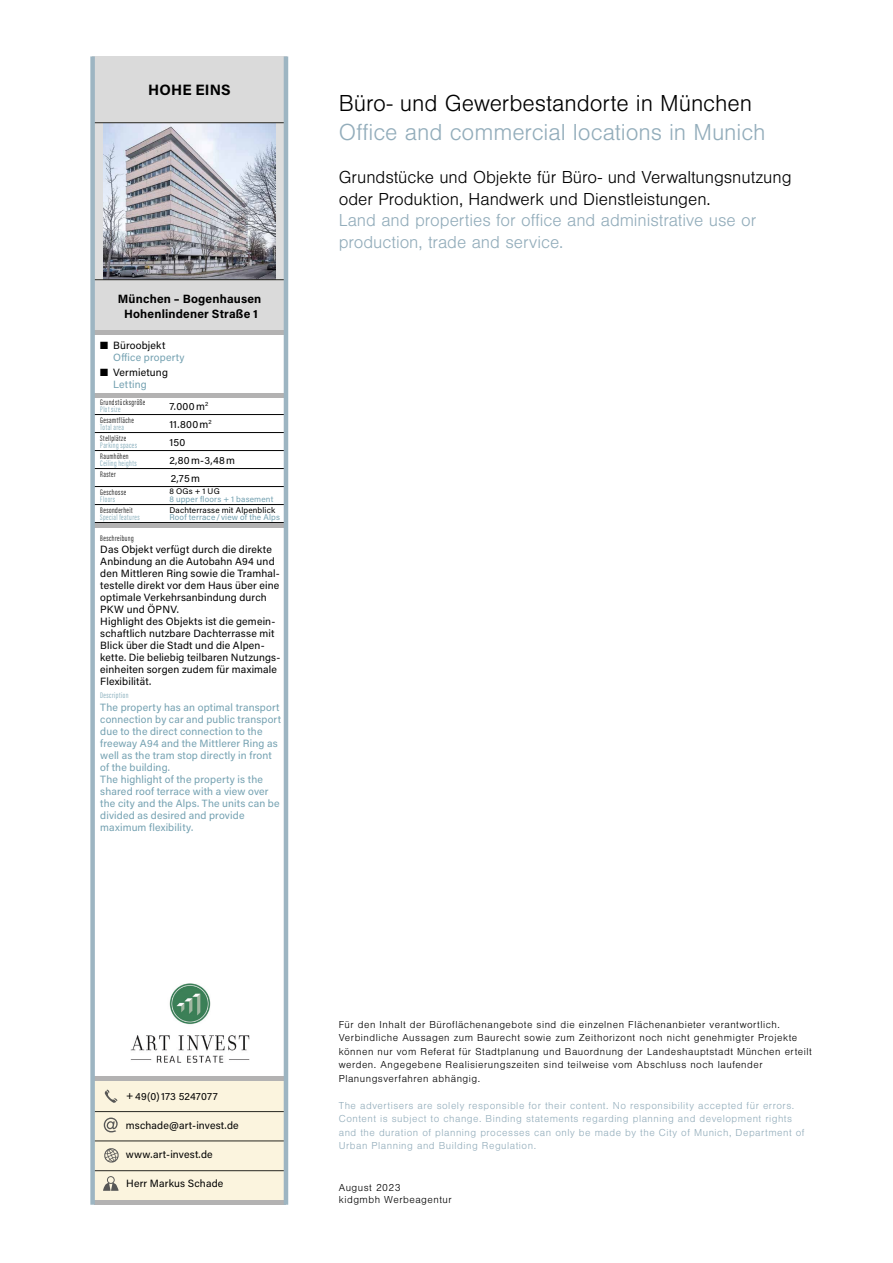
<style>
.page{position:relative;width:893px;height:1263px;background:#fff}
.page>*{position:absolute;margin:0;border:0;box-sizing:border-box;transform-origin:0 0}
.t1{font:300 24px "Nimbus San";letter-spacing:-.005em;color:#93adbb}
.t2{font:300 24px "Nimbus San";letter-spacing:-.005em;color:#000}
.t3{font:300 18px/21.6px "Nimbus San";letter-spacing:-.005em;color:#000}
.t4{font:300 18px/21.6px "Nimbus San";letter-spacing:-.005em;color:#93adbb}
.t5{font:700 15px "Acumin Pro";letter-spacing:.01em;color:#000}
.t6{font:700 12px/15px "Acumin Pro";letter-spacing:.015em;color:#000;text-align:center}
.t7{font:10.5px/12px "Acumin Pro";letter-spacing:.015em;color:#000}
.t8{font:300 10.5px/13.5px "Nimbus San";letter-spacing:.05em;color:#000}
.t9{font:10.5px/12px "Acumin Pro";letter-spacing:.015em;color:#74a1b1}
.t10{font:300 10.5px/13.5px "Nimbus San";letter-spacing:.05em;color:#93adbb}
.t11{font:10.5px/18px "Acumin Pro";letter-spacing:.035em;color:#000}
.t12{font:300 8.25px/18px "Acumin Pro Extra Cond";letter-spacing:.05em;color:#000}
.t13{font:300 8.25px "Acumin Pro Extra Cond";letter-spacing:.055em;color:#74a1b1}
.t14{font:8.25px "Acumin Pro";letter-spacing:.02em;color:#74a1b1}
.t15{font:8.25px "Acumin Pro";letter-spacing:.02em;color:#000}
.s1{color:#000}
.s2{color:#74a1b1}
</style>
<div class="page">
<div style="left:92px;top:56px;width:195px;height:275px;background:#dadada"></div>
<div style="left:91px;top:1077px;width:195px;height:126px;background:#fbf4de"></div>
<div style="left:94px;top:123px;width:191px;height:157px;background:#dedede"></div>
<img style="left:104px;top:123px;width:172px;height:156px">
<img style="left:130px;top:983px;width:120px;height:79px">
<svg style="left:105px;top:1090px;width:12px;height:13px"></svg>
<svg style="left:104px;top:1117px;width:14px;height:15px"></svg>
<svg style="left:104px;top:1148px;width:15px;height:15px"></svg>
<svg style="left:103px;top:1176px;width:16px;height:15px"></svg>
<hr style="left:94px;top:279px;width:191px;height:1px;background:#272721">
<hr style="left:94px;top:122px;width:191px;height:1px;background:#272721">
<hr style="left:94px;top:1111px;width:191px;height:1px;background:#272721">
<hr style="left:94px;top:1140px;width:191px;height:1px;background:#272721">
<hr style="left:94px;top:1170px;width:191px;height:1px;background:#272721">
<hr style="left:94px;top:414px;width:191px;height:1px;background:#000">
<hr style="left:94px;top:432px;width:191px;height:1px;background:#000">
<hr style="left:94px;top:450px;width:191px;height:1px;background:#000">
<hr style="left:94px;top:468px;width:191px;height:1px;background:#000">
<hr style="left:94px;top:486px;width:191px;height:1px;background:#000">
<hr style="left:94px;top:504px;width:191px;height:1px;background:#000">
<hr style="left:94px;top:522px;width:191px;height:1px;background:#000">
<hr style="left:94px;top:394px;width:191px;height:4px;background:#b3b2b2">
<hr style="left:94px;top:330px;width:191px;height:4px;background:#b3b2b2">
<div style="left:94px;top:523px;width:191px;height:5px;background:#b3b2b2"></div>
<hr style="left:94px;top:1076px;width:191px;height:4px;background:#b3b2b2">
<hr style="left:94px;top:1200px;width:191px;height:4px;background:#b3b2b2">
<div style="left:90px;top:56px;width:5px;height:1149px;background:#9db5c2"></div>
<hr style="left:284px;top:56px;width:4px;height:1149px;background:#9db5c2">
<h3 class="t5" style="left:148px;top:79px;width:84px">HOHE EINS</h3>
<p class="t6" style="left:118px;top:290px;width:145px">München – Bogenhausen<br>Hohenlindener Straße 1</p>
<p class="t9" style="left:113px;top:338px;width:73px;text-indent:-13px"><span class="s1">■ Büroobjekt<br></span>Office property</p>
<p class="t7" style="left:113px;top:365px;width:56px;text-indent:-13px">■ Vermietung<br><span class="s2">Letting</span></p>
<p class="t11" style="left:169px;top:397px;width:67px">7.000m<sup>2<br></sup>11.800m<sup>2<br></sup>150<br>2,80m-3,48m<br>2,75m</p>
<p class="t12" style="left:100px;top:393px;width:47px">Grundstücksgröße</p>
<p class="t13" style="left:100px;top:405px;width:22px">Plot size</p>
<p class="t12" style="left:100px;top:411px;width:35px">Gesamtfläche</p>
<p class="t13" style="left:100px;top:423px;width:25px">Total area</p>
<p class="t12" style="left:100px;top:429px;width:27px">Stellplätze</p>
<p class="t13" style="left:100px;top:441px;width:38px">Parking spaces</p>
<p class="t12" style="left:100px;top:447px;width:30px">Raumhöhen</p>
<p class="t13" style="left:100px;top:459px;width:38px">Ceiling heights</p>
<p class="t12" style="left:100px;top:465px;width:27px">Raster<br>Geschosse</p>
<p class="t13" style="left:100px;top:494px;width:16px">Floors</p>
<p class="t12" style="left:100px;top:501px;width:34px">Besonderheit</p>
<p class="t13" style="left:100px;top:512px;width:41px">Special features</p>
<p class="t15" style="left:169px;top:486px;width:52px">8 OGs + 1 UG</p>
<p class="t14" style="left:169px;top:493px;width:105px">8 upper floors + 1 basement</p>
<p class="t15" style="left:169px;top:504px;width:107px">Dachterrasse mit Alpenblick</p>
<p class="t14" style="left:169px;top:511px;width:112px">Roof terrace/view of the Alps</p>
<p class="t12" style="left:100px;top:529px;width:35px">Beschreibung</p>
<p class="t7" style="left:100px;top:543px;width:182px">Das Objekt verfügt durch die direkte Anbindung an die Autobahn A94 und den Mittleren Ring sowie die Tramhal&shy;testelle direkt vor dem Haus über eine optimale Verkehrsanbindung durch PKW und ÖPNV.<br>Highlight des Objekts ist die gemein&shy;schaftlich nutzbare Dachterrasse mit Blick über die Stadt und die Alpen&shy;kette. Die beliebig teilbaren Nutzungs&shy;einheiten sorgen zudem für maximale Flexibilität.</p>
<p class="t13" style="left:100px;top:690px;width:30px">Description</p>
<p class="t9" style="left:100px;top:701px;width:182px">The property has an optimal transport connection by car and public transport due to the direct connection to the freeway A94 and the Mittlerer Ring as well as the tram stop directly in front of the building.<br>The highlight of the property is the shared roof terrace with a view over the city and the Alps. The units can be divided as desired and provide maximum flexibility.</p>
<h1 class="t2" style="left:339px;top:90px;width:415px">Büro- und Gewerbestandorte in München</h1>
<h1 class="t1" style="left:339px;top:119px;width:428px">Office and commercial locations in Munich</h1>
<h2 class="t3" style="left:339px;top:167px;width:454px">Grundstücke und Objekte für Büro- und Verwaltungsnutzung oder Produktion, Handwerk und Dienstleistungen.</h2>
<h2 class="t4" style="left:339px;top:210px;width:419px">Land and properties for office and administrative use or production, trade and service.</h2>
<p class="t7" style="left:126px;top:1090px;width:93px">+49(0)173 5247077</p>
<p class="t7" style="left:126px;top:1118px;width:114px">mschade@art-invest.de</p>
<p class="t7" style="left:126px;top:1148px;width:88px">www.art-invest.de</p>
<p class="t7" style="left:126px;top:1177px;width:99px">Herr Markus Schade</p>
<p class="t8" style="left:339px;top:1018px;width:474px">Für den Inhalt der Büroflächenangebote sind die einzelnen Flächenanbieter verantwortlich.<br>Verbindliche Aussagen zum Baurecht sowie zum Zeithorizont noch nicht genehmigter Projekte können nur vom Referat für Stadtplanung und Bauordnung der Landeshauptstadt München erteilt werden. Angegebene Realisierungszeiten sind teilweise vom Abschluss noch laufender Planungsverfahren abhängig.</p>
<p class="t10" style="left:339px;top:1099px;width:467px">The advertisers are solely responsible for their content. No responsibility accepted für errors.<br>Content is subject to change. Binding statements regarding planning and development rights and the duration of planning processes can only be made by the City of Munich, Department of Urban Planning and Building Regulation.</p>
<p class="t8" style="left:339px;top:1181px;width:114px;line-height:12.6px">August 2023<br>kidgmbh Werbeagentur</p>
</div>
